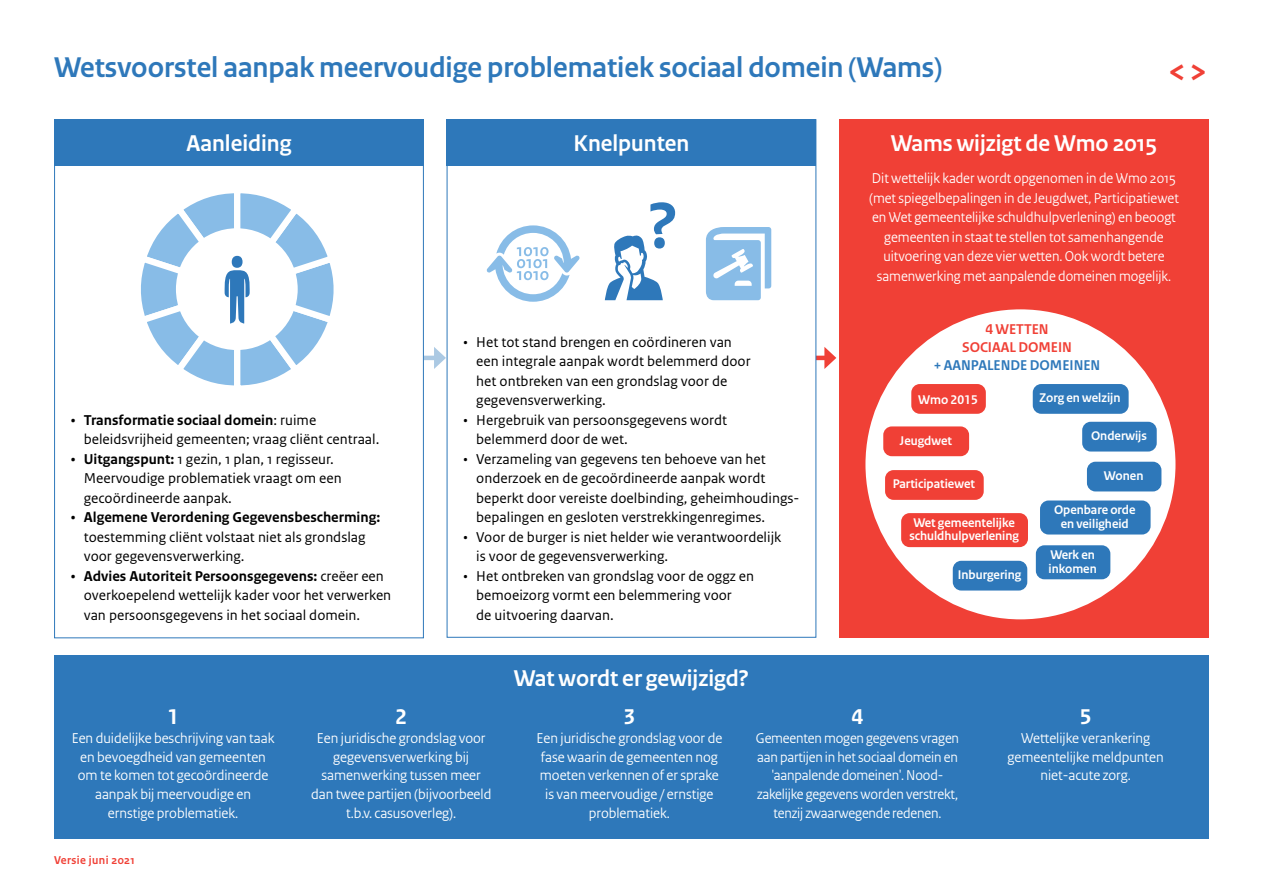
<style>
.page{position:relative;width:1263px;height:893px;background:#fff}
.page>*{position:absolute;margin:0;border:0;box-sizing:border-box;transform-origin:0 0}
.t1{font:700 30px "Rijksoverheid Sans Heading";color:#2e78ba}
.t2{font:700 24px "Rijksoverheid Sans Heading";color:#fff}
.t3{font:700 22.5px "Rijksoverheid Sans Text";color:#fff}
.t4{font:15px/19.5px "Rijksoverheid Sans Text";color:#000}
.t5{font:15px/18.8px "Rijksoverheid Sans Heading";color:#fff;text-align:center}
.t6{font:700 14.85px/17.9px "Rijksoverheid Sans Heading";color:#f04036;text-align:center}
.t7{font:700 13.2px/13.5px "Rijksoverheid Sans Heading";color:#fff;text-align:center}
.t8{font:700 12px "Rijksoverheid Sans Heading";letter-spacing:.035em;color:#f04036}
.s1{font-weight:700}
.s2{color:#2e78ba}
</style>
<div class="page">
<hr style="left:814px;top:356px;width:14px;height:4px;background:#f04036">
<svg style="left:824px;top:347px;width:12px;height:22px"></svg>
<div style="left:54px;top:655px;width:1155px;height:184px;background:#2e78ba"></div>
<div style="left:54px;top:120px;width:370px;height:518px;background:#fff;border:1px solid #2e78ba"></div>
<div style="left:54px;top:119px;width:370px;height:47px;background:#2e78ba"></div>
<div style="left:446px;top:119px;width:370px;height:47px;background:#2e78ba"></div>
<hr style="left:424px;top:356px;width:14px;height:4px;background:#abc9e3">
<svg style="left:434px;top:347px;width:12px;height:22px"></svg>
<div style="left:839px;top:120px;width:370px;height:518px;background:#f04036"></div>
<div style="left:839px;top:119px;width:370px;height:47px;background:#f04036"></div>
<div style="left:865px;top:309px;width:310px;height:310px;background:#fff;border-radius:50%"></div>
<div style="left:911px;top:384px;width:75px;height:30px;background:#f04036;border-radius:9px"></div>
<div style="left:1033px;top:384px;width:95px;height:30px;background:#2e78ba;border-radius:9px"></div>
<div style="left:1082px;top:422px;width:75px;height:29px;background:#2e78ba;border-radius:9px"></div>
<div style="left:1087px;top:462px;width:74px;height:29px;background:#2e78ba;border-radius:9px"></div>
<div style="left:1040px;top:500px;width:110px;height:34px;background:#2e78ba;border-radius:9px"></div>
<div style="left:1036px;top:545px;width:74px;height:34px;background:#2e78ba;border-radius:9px"></div>
<div style="left:953px;top:561px;width:74px;height:29px;background:#2e78ba;border-radius:9px"></div>
<div style="left:883px;top:426px;width:86px;height:30px;background:#f04036;border-radius:9px"></div>
<div style="left:885px;top:470px;width:99px;height:30px;background:#f04036;border-radius:9px"></div>
<div style="left:901px;top:513px;width:127px;height:34px;background:#f04036;border-radius:9px"></div>
<svg style="left:141px;top:193px;width:193px;height:193px"></svg>
<svg style="left:706px;top:227px;width:65px;height:73px"></svg>
<svg style="left:487px;top:225px;width:93px;height:77px"></svg>
<svg style="left:605px;top:202px;width:70px;height:98px"></svg>
<p class="t1" style="left:54px;top:50px;width:890px">Wetsvoorstel aanpak meervoudige problematiek sociaal domein (Wams)</p>
<p class="t2" style="left:186px;top:130px;width:107px">Aanleiding</p>
<p class="t4" style="left:84px;top:410px;width:297px;text-indent:-13px"><span class="s1">• Transformatie sociaal domein</span>: ruime beleidsvrijheid gemeenten; vraag cliënt centraal.</p>
<p class="t4" style="left:84px;top:449px;width:259px;text-indent:-13px"><span class="s1">• Uitgangspunt:</span> 1 gezin, 1 plan, 1 regisseur.<br>Meervoudige problematiek vraagt om een gecoördineerde aanpak.</p>
<p class="t4" style="left:84px;top:508px;width:298px;text-indent:-13px"><span class="s1">• Algemene Verordening Gegevensbescherming: </span>toestemming cliënt volstaat niet als grondslag voor gegevensverwerking.</p>
<p class="t4" style="left:84px;top:566px;width:309px;text-indent:-13px"><span class="s1">• Advies Autoriteit Persoonsgegevens:</span> creëer een overkoepelend wettelijk kader voor het verwerken van persoonsgegevens in het sociaal domein.</p>
<p class="t2" style="left:574px;top:130px;width:117px">Knelpunten</p>
<p class="t4" style="left:476px;top:332px;width:276px;text-indent:-13px">• Het tot stand brengen en coördineren van een integrale aanpak wordt belemmerd door het ontbreken van een grondslag voor de gegevensverwerking.</p>
<p class="t4" style="left:476px;top:410px;width:252px;text-indent:-13px">• Hergebruik van persoonsgegevens wordt belemmerd door de wet.</p>
<p class="t4" style="left:476px;top:449px;width:325px;text-indent:-13px">• Verzameling van gegevens ten behoeve van het onderzoek en de gecoördineerde aanpak wordt beperkt door vereiste doelbinding, geheimhoudings&shy;bepalingen en gesloten verstrekkingenregimes.</p>
<p class="t4" style="left:476px;top:527px;width:307px;text-indent:-13px">• Voor de burger is niet helder wie verantwoordelijk is voor de gegevensverwerking.</p>
<p class="t4" style="left:476px;top:566px;width:279px;text-indent:-13px">• Het ontbreken van grondslag voor de oggz en bemoeizorg vormt een belemmering voor<br>de uitvoering daarvan.</p>
<p class="t2" style="left:514px;top:665px;width:237px">Wat wordt er gewijzigd?</p>
<p class="t2" style="left:891px;top:130px;width:268px">Wams wijzigt de Wmo 2015</p>
<p class="t5" style="left:872px;top:169px;width:306px">Dit wettelijk kader wordt opgenomen in de Wmo 2015</p>
<p class="t5" style="left:869px;top:189px;width:311px">(met spiegelbepalingen in de Jeugdwet, Participatiewet</p>
<p class="t5" style="left:872px;top:208px;width:305px">en Wet gemeentelijke schuldhulpverlening) en beoogt</p>
<p class="t5" style="left:884px;top:228px;width:281px">gemeenten in staat te stellen tot samenhangende</p>
<p class="t5" style="left:883px;top:247px;width:283px">uitvoering van deze vier wetten. Ook wordt betere</p>
<p class="t5" style="left:877px;top:267px;width:296px">samenwerking met aanpalende domeinen mogelijk.</p>
<p class="t6" style="left:934px;top:320px;width:168px">4 WETTEN<br>SOCIAAL DOMEIN<br><span class="s2">+ AANPALENDE DOMEINEN</span></p>
<p class="t7" style="left:918px;top:393px;width:61px">Wmo 2015</p>
<p class="t7" style="left:1039px;top:392px;width:82px">Zorg en welzijn</p>
<p class="t7" style="left:1091px;top:429px;width:57px">Onderwijs</p>
<p class="t7" style="left:1104px;top:469px;width:41px">Wonen</p>
<p class="t7" style="left:1054px;top:503px;width:83px">Openbare orde en veiligheid</p>
<p class="t7" style="left:1048px;top:548px;width:50px;text-align:left">Werk en inkomen</p>
<p class="t7" style="left:958px;top:568px;width:65px">Inburgering</p>
<p class="t7" style="left:900px;top:434px;width:54px">Jeugdwet</p>
<p class="t7" style="left:893px;top:478px;width:84px">Participatiewet</p>
<p class="t7" style="left:909px;top:516px;width:111px">Wet gemeentelijke schuldhulpverlening</p>
<p class="t3" style="left:167px;top:704px;width:13px">1</p>
<p class="t5" style="left:72px;top:729px;width:204px">Een duidelijke beschrijving van taak en bevoegdheid van gemeenten om te komen tot gecoördineerde aanpak bij meervoudige en ernstige problematiek.</p>
<p class="t8" style="left:54px;top:853px;width:82px">Versie juni 2021</p>
<p class="t3" style="left:395px;top:704px;width:13px">2</p>
<p class="t5" style="left:311px;top:729px;width:182px">Een juridische grondslag voor gegevensverwerking bij samenwerking tussen meer dan twee partijen (bijvoorbeeld t.b.v. casusoverleg).</p>
<p class="t3" style="left:623px;top:704px;width:13px">3</p>
<p class="t5" style="left:536px;top:729px;width:187px">Een juridische grondslag voor de fase waarin de gemeenten nog moeten verkennen of er sprake is van meervoudige / ernstige problematiek.</p>
<p class="t3" style="left:852px;top:704px;width:13px">4</p>
<p class="t5" style="left:756px;top:729px;width:205px">Gemeenten mogen gegevens vragen aan partijen in het sociaal domein en 'aanpalende domeinen'. Nood&shy;zakelijke gegevens worden verstrekt, tenzij zwaarwegende redenen.</p>
<p class="t3" style="left:1080px;top:704px;width:13px">5</p>
<p class="t5" style="left:1021px;top:729px;width:130px">Wettelijke verankering</p>
<p class="t5" style="left:1007px;top:747px;width:158px">gemeentelijke meldpunten niet-acute zorg.</p>
</div>
